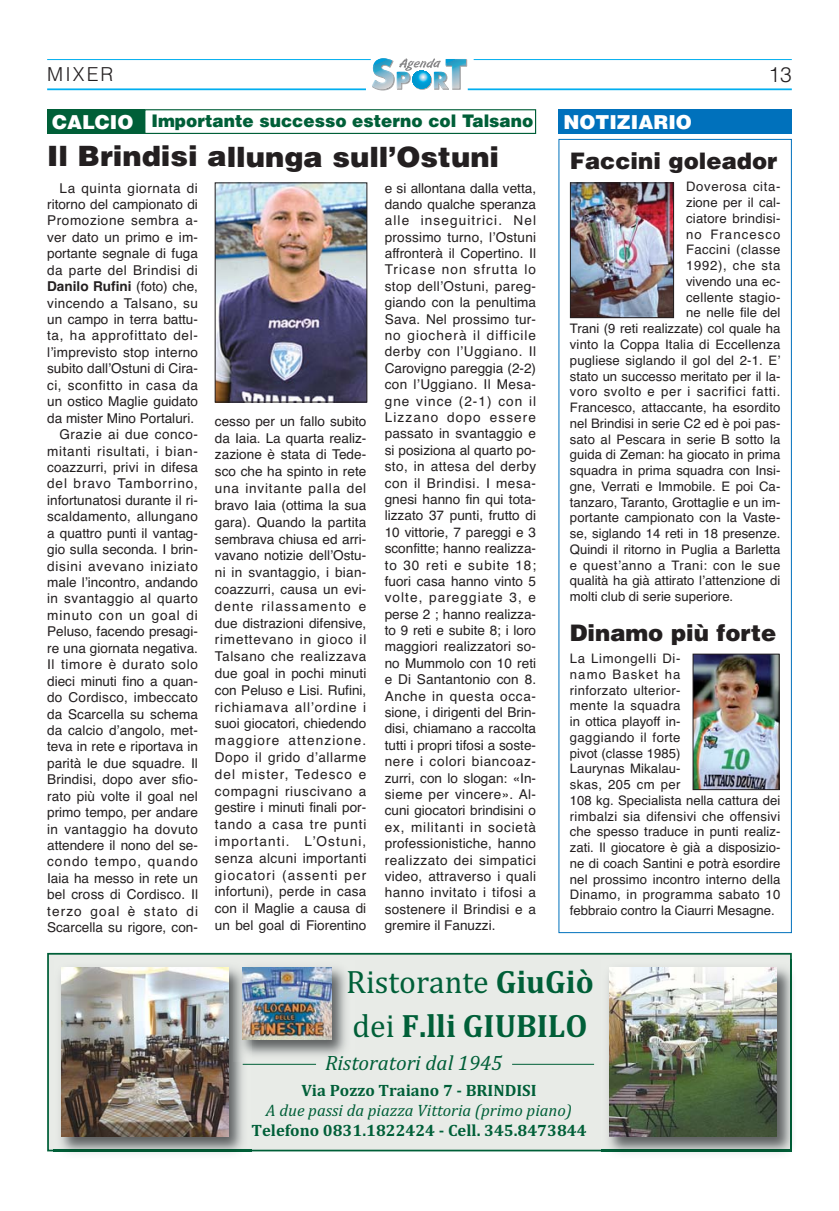
<style>
.page{position:relative;width:839px;height:1211px;background:#fff}
.page>*{position:absolute;margin:0;border:0;box-sizing:border-box;transform-origin:0 0}
.t1{font:700 32.73px/44.1px "Cambria";color:#005f38}
.t2{font:900 28px "Helvetica";color:#231f20}
.t3{font:900 22.75px "Helvetica";color:#231f20}
.t4{font:italic 21px "Cambria";color:#005f38}
.t5{font:300 21px "Helvetica";color:#231f20}
.t6{font:900 19.25px "Helvetica";color:#fff}
.t7{font:300 19.25px "Helvetica";letter-spacing:.11em;color:#231f20}
.t8{font:900 17.32px "Helvetica";color:#005f38}
.t9{font:700 16.62px "Cambria";color:#005f38}
.t10{font:italic 16.62px "Cambria";color:#005f38}
.t11{font:13.65px/16.4px "Helvetica";letter-spacing:.01em;color:#231f20;text-align:justify}
.t12{font:13.12px/15.8px "Helvetica";letter-spacing:.005em;color:#231f20}
.t13{font:13.12px "Helvetica";letter-spacing:.055em;color:#231f20}
.t14{font:13.12px "Helvetica";letter-spacing:.04em;color:#231f20}
.t15{font:13.12px "Helvetica";letter-spacing:.05em;color:#231f20}
.t16{font:13.12px "Helvetica";letter-spacing:.025em;color:#231f20}
.t17{font:13.12px "Helvetica";letter-spacing:.035em;color:#231f20}
.t18{font:13.12px "Helvetica";letter-spacing:.085em;color:#231f20}
.s1{font-weight:700}
.s2{font-weight:400}
</style>
<div class="page">
<hr style="left:467px;top:88px;width:324px;height:2px;background:#00aeef">
<hr style="left:47px;top:88px;width:319px;height:2px;background:#00aeef">
<hr style="left:473px;top:59px;width:318px;height:1px;background:#00aeef">
<hr style="left:47px;top:59px;width:323px;height:1px;background:#00aeef">
<svg style="left:372px;top:58px;width:95px;height:32px"></svg>
<img style="left:217px;top:185px;width:148px;height:215px">
<div style="left:215px;top:183px;width:152px;height:219px;border:1px solid #231f20"></div>
<div style="left:144px;top:109px;width:392px;height:25px;border:1px solid #005f38"></div>
<div style="left:47px;top:109px;width:98px;height:25px;background:#005f38"></div>
<div style="left:558px;top:109px;width:233px;height:25px;background:#0071bc"></div>
<img style="left:572px;top:185px;width:99px;height:131px">
<div style="left:570px;top:183px;width:103px;height:135px;border:1px solid #231f20"></div>
<img style="left:694px;top:656px;width:83px;height:131px">
<div style="left:692px;top:654px;width:87px;height:135px;border:1px solid #231f20"></div>
<div style="left:49px;top:954px;width:740px;height:195px;background:#e8ebe7"></div>
<div style="left:47px;top:952px;width:744px;height:199px;border:2px solid #005f38"></div>
<img style="left:53px;top:967px;width:198px;height:187px">
<img style="left:61px;top:967px;width:167px;height:169px">
<img style="left:234px;top:967px;width:112px;height:94px">
<img style="left:242px;top:967px;width:89px;height:72px">
<img style="left:601px;top:959px;width:192px;height:195px">
<img style="left:609px;top:967px;width:167px;height:169px">
<hr style="left:243px;top:1063px;width:73px;height:1px;background:#005f38">
<hr style="left:512px;top:1063px;width:82px;height:1px;background:#005f38">
<h3 class="t7" style="left:47px;top:67px;width:68px">MIXER</h3>
<h3 class="t5" style="left:768px;top:66px;width:25px">13</h3>
<p class="t8" style="left:151px;top:115px;width:383px">Importante successo esterno col Talsano</p>
<h2 class="t2" style="left:47px;top:146px;width:453px">Il Brindisi allunga sull’Ostuni</h2>
<p class="t11" style="left:47px;top:181px;width:152px;text-align:right">La quinta giornata di ritorno del campionato di<br>Promozione sembra a&shy;ver dato un primo e im&shy;portante segnale di fuga da parte del Brindisi di<br><span class="s1">Danilo Rufini</span> (foto) che, vincendo a Talsano, su un campo in terra battu&shy;ta, ha approfittato del&shy;lʼimprevisto stop interno subito dallʼOstuni di Cira&shy;ci, sconfitto in casa da un ostico Maglie guidato da mister Mino Portaluri.<br>Grazie ai due conco&shy;mitanti risultati, i bian&shy;coazzurri, privi in difesa del bravo Tamborrino, infortunatosi durante il ri&shy;scaldamento, allungano a quattro punti il vantag&shy;gio sulla seconda. I brin&shy;disini avevano iniziato male lʼincontro, andando in svantaggio al quarto minuto con un goal di<br>Peluso, facendo presagi&shy;re una giornata negativa.<br>Il timore è durato solo dieci minuti fino a quan&shy;do Cordisco, imbeccato da Scarcella su schema da calcio dʼangolo, met&shy;teva in rete e riportava in parità le due squadre. Il<br>Brindisi, dopo aver sfio&shy;rato più volte il goal nel primo tempo, per andare in vantaggio ha dovuto attendere il nono del se&shy;condo tempo, quando<br>Iaia ha messo in rete un bel cross di Cordisco. Il terzo goal è stato di<br>Scarcella su rigore, con-</p>
<p class="t11" style="left:384px;top:181px;width:153px">e si allontana dalla vetta, dando qualche speranza alle inseguitrici. Nel prossimo turno, lʼOstuni affronterà il Copertino. Il Tricase non sfrutta lo stop dellʼOstuni, pareg&shy;giando con la penultima Sava. Nel prossimo tur&shy;no giocherà il difficile derby con lʼUggiano. Il Carovigno pareggia (2-2) con lʼUggiano. Il Mesa&shy;gne vince (2-1) con il Lizzano dopo essere passato in svantaggio e si posiziona al quarto po&shy;sto, in attesa del derby con il Brindisi. I mesa&shy;gnesi hanno fin qui tota&shy;lizzato 37 punti, frutto di 10 vittorie, 7 pareggi e 3 sconfitte; hanno realizza&shy;to 30 reti e subite 18; fuori casa hanno vinto 5 volte, pareggiate 3, e perse 2 ; hanno realizza&shy;to 9 reti e subite 8; i loro maggiori realizzatori so&shy;no Mummolo con 10 reti e Di Santantonio con 8.<br>Anche in questa occa&shy;sione, i dirigenti del Brin&shy;disi, chiamano a raccolta tutti i propri tifosi a soste&shy;nere i colori biancoaz&shy;zurri, con lo slogan: «In&shy;sieme per vincere». Al&shy;cuni giocatori brindisini o ex, militanti in società professionistiche, hanno realizzato dei simpatici video, attraverso i quali hanno invitato i tifosi a sostenere il Brindisi e a gremire il Fanuzzi.</p>
<h3 class="t6" style="left:52px;top:115px;width:83px">CALCIO</h3>
<h3 class="t6" style="left:563px;top:115px;width:130px">NOTIZIARIO</h3>
<h3 class="t3" style="left:569px;top:153px;width:209px">Faccini goleador</h3>
<p class="t15" style="left:686px;top:182px;width:96px">Doverosa cita-</p>
<p class="t12" style="left:686px;top:196px;width:96px">zione per il cal-</p>
<p class="t12" style="left:686px;top:212px;width:96px">ciatore brindisi-</p>
<p class="t18" style="left:686px;top:229px;width:96px">no Francesco</p>
<p class="t17" style="left:686px;top:245px;width:96px">Faccini (classe</p>
<p class="t15" style="left:686px;top:261px;width:96px">1992), che sta</p>
<p class="t12" style="left:686px;top:275px;width:96px">vivendo una ec-</p>
<p class="t16" style="left:686px;top:292px;width:96px">cellente stagio-</p>
<p class="t12" style="left:686px;top:306px;width:96px">ne nelle file del</p>
<p class="t12" style="left:569px;top:322px;width:212px">Trani (9 reti realizzate) col quale ha</p>
<p class="t12" style="left:569px;top:338px;width:212px">vinto la Coppa Italia di Eccellenza</p>
<p class="t12" style="left:569px;top:353px;width:212px">pugliese siglando il gol del 2-1. Eʼ</p>
<p class="t12" style="left:569px;top:369px;width:212px">stato un successo meritato per il la-</p>
<p class="t13" style="left:569px;top:387px;width:212px">voro svolto e per i sacrifici fatti.</p>
<p class="t12" style="left:569px;top:401px;width:212px">Francesco, attaccante, ha esordito</p>
<p class="t12" style="left:569px;top:416px;width:212px">nel Brindisi in serie C2 ed è poi pas-</p>
<p class="t12" style="left:569px;top:432px;width:212px">sato al Pescara in serie B sotto la</p>
<p class="t12" style="left:569px;top:448px;width:212px">guida di Zeman: ha giocato in prima</p>
<p class="t12" style="left:569px;top:464px;width:212px">squadra in prima squadra con Insi-</p>
<p class="t12" style="left:569px;top:479px;width:212px">gne, Verrati e Immobile. E poi Ca-</p>
<p class="t12" style="left:569px;top:495px;width:212px">tanzaro, Taranto, Grottaglie e un im-</p>
<p class="t12" style="left:569px;top:511px;width:212px">portante campionato con la Vaste-</p>
<p class="t12" style="left:569px;top:527px;width:212px">se, siglando 14 reti in 18 presenze.</p>
<p class="t12" style="left:569px;top:542px;width:212px">Quindi il ritorno in Puglia a Barletta</p>
<p class="t14" style="left:569px;top:560px;width:212px">e questʼanno a Trani: con le sue</p>
<p class="t12" style="left:569px;top:574px;width:212px">qualità ha già attirato lʼattenzione di</p>
<p class="t12" style="left:569px;top:590px;width:165px">molti club di serie superiore.</p>
<h3 class="t3" style="left:569px;top:624px;width:208px">Dinamo più forte</h3>
<p class="t12" style="left:569px;top:652px;width:212px">La Limongelli Di-<br>namo Basket ha<br>rinforzato ulterior-<br>mente la squadra<br>in ottica playoff in-<br>gaggiando il forte<br>pivot (classe 1985)<br>Laurynas Mikalau-<br>skas, 205 cm per<br>108 kg. Specialista nella cattura dei rimbalzi sia difensivi che offensivi che spesso traduce in punti realiz&shy;zati. Il giocatore è già a disposizio&shy;ne di coach Santini e potrà esordire nel prossimo incontro interno della<br>Dinamo, in programma sabato 10 febbraio contro la Ciaurri Mesagne.</p>
<p class="t11" style="left:215px;top:414px;width:153px">cesso per un fallo subito da Iaia. La quarta realiz&shy;zazione è stata di Tede&shy;sco che ha spinto in rete una invitante palla del bravo Iaia (ottima la sua gara). Quando la partita sembrava chiusa ed arri&shy;vavano notizie dellʼOstu&shy;ni in svantaggio, i bian&shy;coazzurri, causa un evi&shy;dente rilassamento e due distrazioni difensive, rimettevano in gioco il Talsano che realizzava due goal in pochi minuti con Peluso e Lisi. Rufini, richiamava allʼordine i suoi giocatori, chiedendo maggiore attenzione.<br>Dopo il grido dʼallarme del mister, Tedesco e compagni riuscivano a gestire i minuti finali por&shy;tando a casa tre punti importanti. LʼOstuni, senza alcuni importanti giocatori (assenti per infortuni), perde in casa con il Maglie a causa di un bel goal di Fiorentino</p>
<h1 class="t1" style="left:346px;top:959px;width:249px"><span class="s2">Ristorante</span> GiuGiò <span class="s2">dei</span> F.lli GIUBILO</h1>
<h3 class="t4" style="left:325px;top:1050px;width:178px">Ristoratori dal 1945</h3>
<p class="t9" style="left:301px;top:1080px;width:237px">Via Pozzo Traiano 7 - BRINDISI</p>
<p class="t10" style="left:266px;top:1100px;width:307px">A due passi da piazza Vittoria (primo piano)</p>
<p class="t9" style="left:251px;top:1120px;width:336px">Telefono 0831.1822424 - Cell. 345.8473844</p>
</div>
